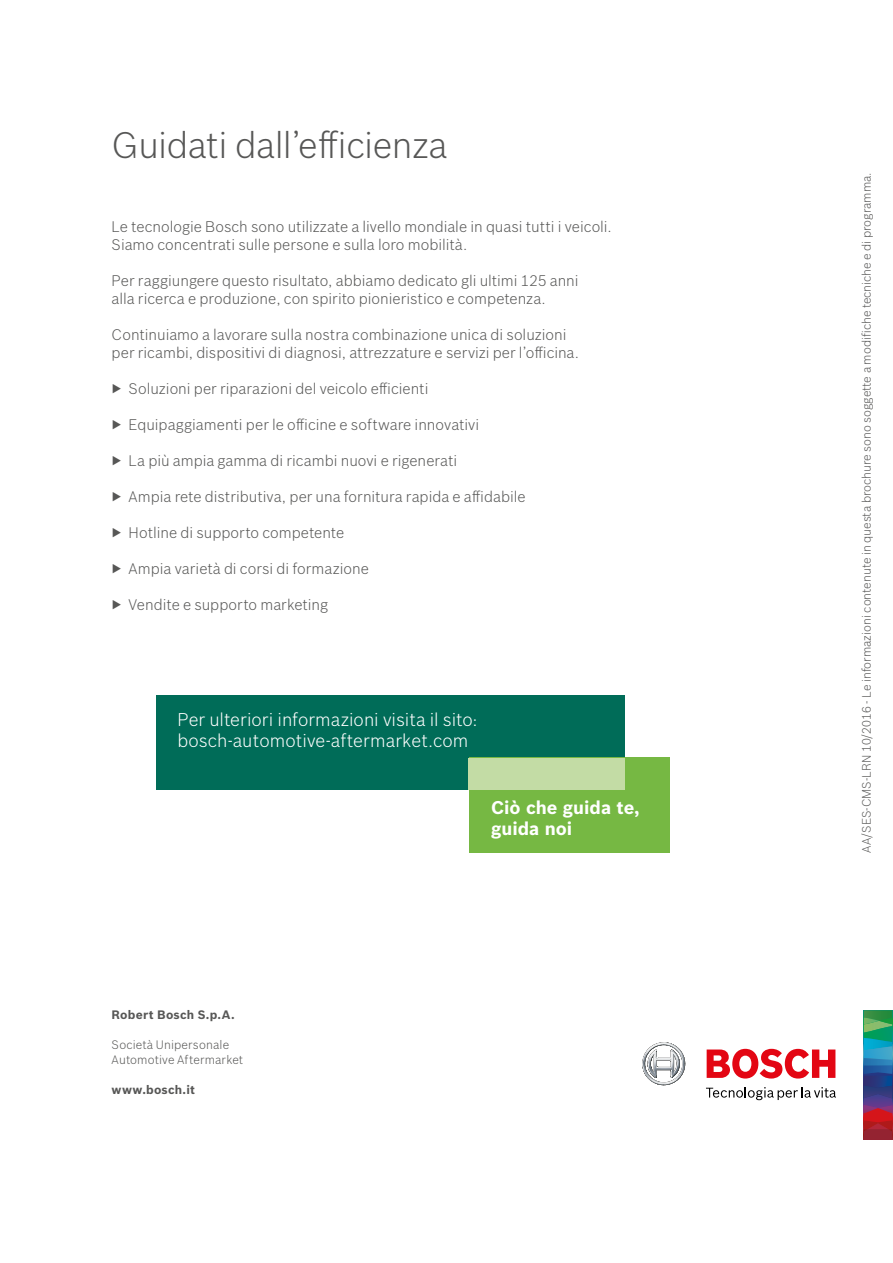
<style>
.page{position:relative;width:893px;height:1263px;background:#fff}
.page>*{position:absolute;margin:0;border:0;box-sizing:border-box;transform-origin:0 0}
.t1{font:300 36px "Bosch Sans";letter-spacing:-.015em;color:#575756}
.t2{font:300 18px/21px "Bosch Sans";color:#fff}
.t3{font:700 18px/21px "Bosch Sans";color:#fff}
.t4{font:300 15px/18px "Bosch Sans";color:#575756}
.t5{font:300 12px/15px "Bosch Sans";color:#575756}
.t6{font:700 12px "Bosch Sans";letter-spacing:.02em;color:#575756}
</style>
<div class="page">
<svg style="left:864px;top:1010px;width:29px;height:129px;background:#4e5f73"></svg>
<svg style="left:642px;top:1042px;width:43px;height:43px"></svg>
<svg style="left:707px;top:1049px;width:128px;height:29px"></svg>
<svg style="left:706px;top:1087px;width:130px;height:13px"></svg>
<div style="left:156px;top:695px;width:469px;height:94px;background:#006c58"></div>
<div style="left:469px;top:758px;width:201px;height:95px;background:#76b843"></div>
<div style="left:469px;top:758px;width:156px;height:31px;background:#c3dca5"></div>
<h1 class="t1" style="left:112px;top:120px;width:337px">Guidati dall’efficienza</h1>
<p class="t4" style="left:112px;top:217px;width:502px">Le tecnologie Bosch sono utilizzate a livello mondiale in quasi tutti i veicoli.<br>Siamo concentrati sulle persone e sulla loro mobilità.</p>
<p class="t4" style="left:112px;top:271px;width:468px">Per raggiungere questo risultato, abbiamo dedicato gli ultimi 125 anni alla ricerca e produzione, con spirito pionieristico e competenza.</p>
<p class="t4" style="left:112px;top:325px;width:469px">Continuiamo a lavorare sulla nostra combinazione unica di soluzioni per ricambi, dispositivi di diagnosi, attrezzature e servizi per l’officina.</p>
<p class="t4" style="left:112px;top:379px;width:318px">▶ Soluzioni per riparazioni del veicolo efficienti</p>
<p class="t4" style="left:112px;top:415px;width:369px">▶ Equipaggiamenti per le officine e software innovativi</p>
<p class="t4" style="left:112px;top:451px;width:347px">▶ La più ampia gamma di ricambi nuovi e rigenerati</p>
<p class="t4" style="left:112px;top:487px;width:415px">▶ Ampia rete distributiva, per una fornitura rapida e affidabile</p>
<p class="t4" style="left:112px;top:523px;width:234px">▶ Hotline di supporto competente</p>
<p class="t4" style="left:112px;top:559px;width:259px">▶ Ampia varietà di corsi di formazione</p>
<p class="t4" style="left:112px;top:595px;width:218px">▶ Vendite e supporto marketing</p>
<p class="t2" style="left:178px;top:707px;width:302px">Per ulteriori informazioni visita il sito: bosch-automotive-aftermarket.com</p>
<p class="t3" style="left:491px;top:796px;width:150px">Ciò che guida te, guida noi</p>
<p class="t6" style="left:112px;top:1006px;width:125px">Robert Bosch S.p.A.</p>
<p class="t5" style="left:112px;top:1037px;width:133px">Società Unipersonale<br>Automotive Aftermarket</p>
<p class="t6" style="left:112px;top:1081px;width:85px">www.bosch.it</p>
<p class="t5" style="left:858px;top:852px;width:682px;rotate:-90deg">AA/SES-CMS-LRN 10/2016 - Le informazioni contenute in questa brochure sono soggette a modifiche tecniche e di programma.</p>
</div>
